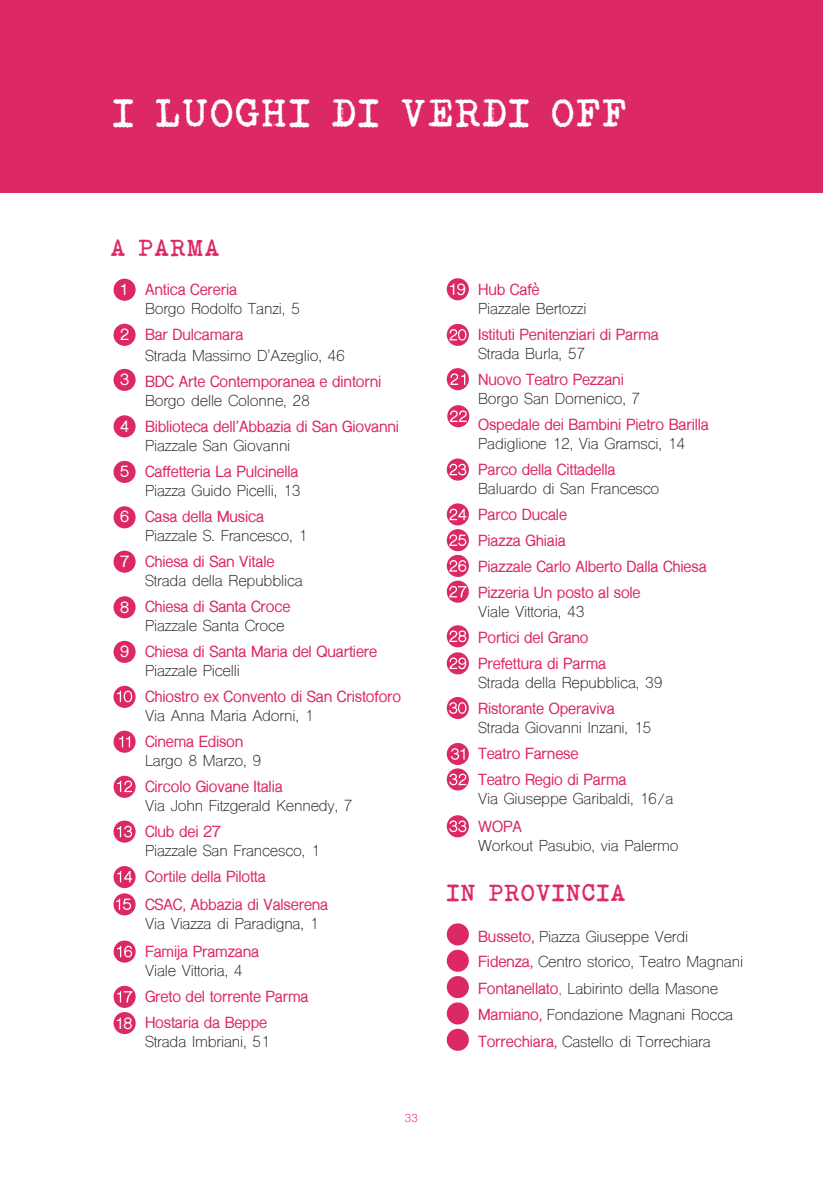
<style>
.page{position:relative;width:823px;height:1191px;background:#fff}
.page>*{position:absolute;margin:0;border:0;box-sizing:border-box;transform-origin:0 0}
.t1{font:40px "Bohemian typewriter";color:#fff}
.t2{font:24px "Bohemian typewriter";color:#dc2866}
.t3{font:15px/26.2px "Shree Dev 0714";letter-spacing:-.01em;color:#241f1f}
.t4{font:700 15px/26px "Shree Dev 0714";letter-spacing:-.01em;color:#dc2866}
.t5{font:700 15px "Shree Dev 0714";color:#fff}
.t6{font:11px "Shree Dev 0714";color:#ee008c}
.s1{font-weight:700;color:#dc2866}
.s2{color:#dc2866}
</style>
<div class="page">
<div style="left:0;top:0;width:822px;height:193px;background:#dc2866"></div>
<div style="left:113px;top:279px;width:22px;height:22px;background:#dc2866;border-radius:50%"></div>
<div style="left:113px;top:324px;width:22px;height:22px;background:#dc2866;border-radius:50%"></div>
<div style="left:113px;top:369px;width:22px;height:22px;background:#dc2866;border-radius:50%"></div>
<div style="left:113px;top:415px;width:22px;height:22px;background:#dc2866;border-radius:50%"></div>
<div style="left:113px;top:461px;width:22px;height:22px;background:#dc2866;border-radius:50%"></div>
<div style="left:113px;top:506px;width:22px;height:22px;background:#dc2866;border-radius:50%"></div>
<div style="left:113px;top:550px;width:22px;height:23px;background:#dc2866;border-radius:50%"></div>
<div style="left:113px;top:596px;width:22px;height:22px;background:#dc2866;border-radius:50%"></div>
<div style="left:113px;top:641px;width:22px;height:22px;background:#dc2866;border-radius:50%"></div>
<div style="left:113px;top:686px;width:22px;height:22px;background:#dc2866;border-radius:50%"></div>
<svg style="left:117px;top:690px;width:15px;height:12px"></svg>
<svg style="left:113px;top:730px;width:22px;height:22px"></svg>
<svg style="left:119px;top:736px;width:11px;height:11px"></svg>
<svg style="left:113px;top:775px;width:22px;height:23px"></svg>
<svg style="left:117px;top:780px;width:15px;height:12px"></svg>
<svg style="left:113px;top:820px;width:22px;height:22px"></svg>
<svg style="left:117px;top:825px;width:15px;height:12px"></svg>
<div style="left:113px;top:866px;width:22px;height:22px;background:#dc2866;border-radius:50%"></div>
<svg style="left:117px;top:871px;width:15px;height:11px"></svg>
<div style="left:113px;top:893px;width:22px;height:22px;background:#dc2866;border-radius:50%"></div>
<svg style="left:116px;top:898px;width:15px;height:12px"></svg>
<svg style="left:113px;top:940px;width:23px;height:22px"></svg>
<svg style="left:117px;top:945px;width:15px;height:12px"></svg>
<svg style="left:113px;top:985px;width:23px;height:23px"></svg>
<svg style="left:117px;top:991px;width:15px;height:11px"></svg>
<div style="left:113px;top:1012px;width:23px;height:22px;background:#dc2866;border-radius:50%"></div>
<div style="left:446px;top:278px;width:22px;height:22px;background:#dc2866;border-radius:50%"></div>
<svg style="left:446px;top:324px;width:22px;height:22px"></svg>
<svg style="left:449px;top:329px;width:17px;height:11px"></svg>
<svg style="left:446px;top:368px;width:22px;height:22px"></svg>
<svg style="left:450px;top:373px;width:15px;height:12px"></svg>
<div style="left:447px;top:405px;width:22px;height:22px;background:#dc2866;border-radius:50%"></div>
<svg style="left:449px;top:410px;width:17px;height:12px"></svg>
<svg style="left:446px;top:458px;width:22px;height:22px"></svg>
<svg style="left:449px;top:464px;width:17px;height:11px"></svg>
<svg style="left:446px;top:503px;width:22px;height:22px"></svg>
<svg style="left:449px;top:508px;width:17px;height:12px"></svg>
<svg style="left:446px;top:529px;width:22px;height:22px"></svg>
<svg style="left:449px;top:534px;width:17px;height:12px"></svg>
<svg style="left:446px;top:555px;width:22px;height:22px"></svg>
<svg style="left:449px;top:560px;width:17px;height:12px"></svg>
<svg style="left:446px;top:580px;width:22px;height:22px"></svg>
<svg style="left:449px;top:586px;width:17px;height:11px"></svg>
<svg style="left:446px;top:652px;width:22px;height:22px"></svg>
<svg style="left:449px;top:657px;width:17px;height:12px"></svg>
<svg style="left:446px;top:625px;width:22px;height:22px"></svg>
<svg style="left:449px;top:630px;width:17px;height:12px"></svg>
<svg style="left:446px;top:697px;width:22px;height:22px"></svg>
<svg style="left:449px;top:702px;width:17px;height:12px"></svg>
<svg style="left:446px;top:743px;width:22px;height:22px"></svg>
<svg style="left:450px;top:748px;width:14px;height:12px"></svg>
<svg style="left:446px;top:768px;width:22px;height:22px"></svg>
<svg style="left:449px;top:773px;width:17px;height:12px"></svg>
<svg style="left:446px;top:815px;width:22px;height:22px"></svg>
<svg style="left:449px;top:820px;width:17px;height:12px"></svg>
<div style="left:446px;top:923px;width:22px;height:22px;background:#dc2866;border-radius:50%"></div>
<div style="left:446px;top:949px;width:22px;height:22px;background:#dc2866;border-radius:50%"></div>
<div style="left:446px;top:976px;width:22px;height:22px;background:#dc2866;border-radius:50%"></div>
<div style="left:446px;top:1002px;width:22px;height:22px;background:#dc2866;border-radius:50%"></div>
<div style="left:446px;top:1028px;width:22px;height:22px;background:#dc2866;border-radius:50%"></div>
<h1 class="t1" style="left:113px;top:89px;width:516px">I LUOGHI DI VERDI OFF</h1>
<h2 class="t2" style="left:111px;top:233px;width:112px">A PARMA</h2>
<p class="t5" style="left:119px;top:281px;width:10px">1</p>
<p class="t5" style="left:120px;top:326px;width:10px">2</p>
<p class="t5" style="left:120px;top:371px;width:10px">3</p>
<p class="t5" style="left:120px;top:418px;width:10px">4</p>
<p class="t5" style="left:120px;top:463px;width:10px">5</p>
<p class="t5" style="left:120px;top:508px;width:10px">6</p>
<p class="t5" style="left:120px;top:553px;width:10px">7</p>
<p class="t5" style="left:120px;top:598px;width:10px">8</p>
<p class="t5" style="left:120px;top:643px;width:10px">9</p>
<p class="t5" style="left:114px;top:1014px;width:19px">18</p>
<p class="t4" style="left:145px;top:277px;width:94px">Antica Cereria</p>
<p class="t3" style="left:145px;top:297px;width:156px">Borgo Rodolfo Tanzi, 5</p>
<p class="t4" style="left:145px;top:322px;width:100px">Bar Dulcamara</p>
<p class="t3" style="left:145px;top:344px;width:201px">Strada Massimo D’Azeglio, 46</p>
<p class="t4" style="left:145px;top:369px;width:238px">BDC Arte Contemporanea e dintorni</p>
<p class="t3" style="left:145px;top:389px;width:166px">Borgo delle Colonne, 28</p>
<p class="t4" style="left:145px;top:414px;width:255px">Biblioteca dell’Abbazia di San Giovanni</p>
<p class="t3" style="left:145px;top:434px;width:147px">Piazzale San Giovanni</p>
<p class="t4" style="left:145px;top:459px;width:155px">Caffetteria La Pulcinella</p>
<p class="t3" style="left:145px;top:479px;width:157px">Piazza Guido Picelli, 13</p>
<p class="t4" style="left:145px;top:504px;width:120px">Casa della Musica</p>
<p class="t3" style="left:145px;top:524px;width:163px">Piazzale S. Francesco, 1</p>
<p class="t4" style="left:145px;top:549px;width:131px">Chiesa di San Vitale</p>
<p class="t3" style="left:145px;top:569px;width:159px">Strada della Repubblica</p>
<p class="t4" style="left:145px;top:594px;width:147px">Chiesa di Santa Croce</p>
<p class="t3" style="left:145px;top:614px;width:141px">Piazzale Santa Croce</p>
<p class="t4" style="left:145px;top:639px;width:233px">Chiesa di Santa Maria del Quartiere</p>
<p class="t3" style="left:145px;top:659px;width:96px">Piazzale Picelli</p>
<p class="t4" style="left:145px;top:684px;width:257px">Chiostro ex Convento di San Cristoforo</p>
<p class="t3" style="left:145px;top:704px;width:170px">Via Anna Maria Adorni, 1</p>
<p class="t4" style="left:145px;top:729px;width:100px">Cinema Edison</p>
<p class="t3" style="left:145px;top:749px;width:118px">Largo 8 Marzo, 9</p>
<p class="t4" style="left:145px;top:774px;width:139px">Circolo Giovane Italia</p>
<p class="t3" style="left:145px;top:794px;width:209px">Via John Fitzgerald Kennedy, 7</p>
<p class="t4" style="left:145px;top:819px;width:77px">Club dei 27</p>
<p class="t3" style="left:145px;top:839px;width:176px">Piazzale San Francesco, 1</p>
<p class="t4" style="left:145px;top:863px;width:185px;line-height:28px">Cortile della Pilotta<br>CSAC, Abbazia di Valserena</p>
<p class="t3" style="left:145px;top:912px;width:175px">Via Viazza di Paradigna, 1</p>
<p class="t4" style="left:145px;top:939px;width:116px">Famija Pramzana</p>
<p class="t3" style="left:145px;top:959px;width:99px">Viale Vittoria, 4</p>
<p class="t4" style="left:145px;top:984px;width:165px">Greto del torrente Parma<br>Hostaria da Beppe</p>
<p class="t3" style="left:145px;top:1030px;width:126px">Strada Imbriani, 51</p>
<p class="t6" style="left:405px;top:1111px;width:15px">33</p>
<p class="t5" style="left:447px;top:281px;width:19px">19</p>
<p class="t4" style="left:478px;top:277px;width:63px">Hub Cafè</p>
<p class="t3" style="left:478px;top:297px;width:110px">Piazzale Bertozzi</p>
<p class="t4" style="left:478px;top:322px;width:182px">Istituti Penitenziari di Parma</p>
<p class="t3" style="left:478px;top:342px;width:109px">Strada Burla, 57</p>
<p class="t4" style="left:478px;top:367px;width:147px">Nuovo Teatro Pezzani</p>
<p class="t3" style="left:478px;top:387px;width:164px">Borgo San Domenico, 7</p>
<p class="t4" style="left:478px;top:412px;width:232px">Ospedale dei Bambini Pietro Barilla</p>
<p class="t3" style="left:478px;top:432px;width:208px">Padiglione 12, Via Gramsci, 14</p>
<p class="t4" style="left:478px;top:457px;width:139px">Parco della Cittadella</p>
<p class="t3" style="left:478px;top:477px;width:183px">Baluardo di San Francesco</p>
<p class="t4" style="left:478px;top:502px;width:230px">Parco Ducale<br>Piazza Ghiaia<br>Piazzale Carlo Alberto Dalla Chiesa<br>Pizzeria Un posto al sole</p>
<p class="t3" style="left:478px;top:600px;width:108px">Viale Vittoria, 43</p>
<p class="t4" style="left:478px;top:625px;width:129px">Portici del Grano<br>Prefettura di Parma</p>
<p class="t3" style="left:478px;top:671px;width:186px">Strada della Repubblica, 39</p>
<p class="t4" style="left:478px;top:696px;width:138px">Ristorante Operaviva</p>
<p class="t3" style="left:478px;top:716px;width:174px">Strada Giovanni Inzani, 15</p>
<p class="t4" style="left:478px;top:741px;width:150px">Teatro Farnese<br>Teatro Regio di Parma</p>
<p class="t3" style="left:478px;top:787px;width:197px">Via Giuseppe Garibaldi, 16/a</p>
<p class="t4" style="left:478px;top:814px;width:45px">WOPA</p>
<p class="t3" style="left:478px;top:834px;width:202px">Workout Pasubio, via Palermo</p>
<h2 class="t2" style="left:447px;top:878px;width:181px">IN PROVINCIA</h2>
<p class="t3" style="left:478px;top:925px;width:266px"><span class="s1">Busseto,</span> Piazza Giuseppe Verdi <span class="s1">Fidenza,</span> Centro storico, Teatro Magnani <span class="s1">Fontanellato</span><span class="s2">,</span> Labirinto della Masone <span class="s1">Mamiano,</span> Fondazione Magnani Rocca <span class="s1">Torrechiara,</span> Castello di Torrechiara</p>
</div>
